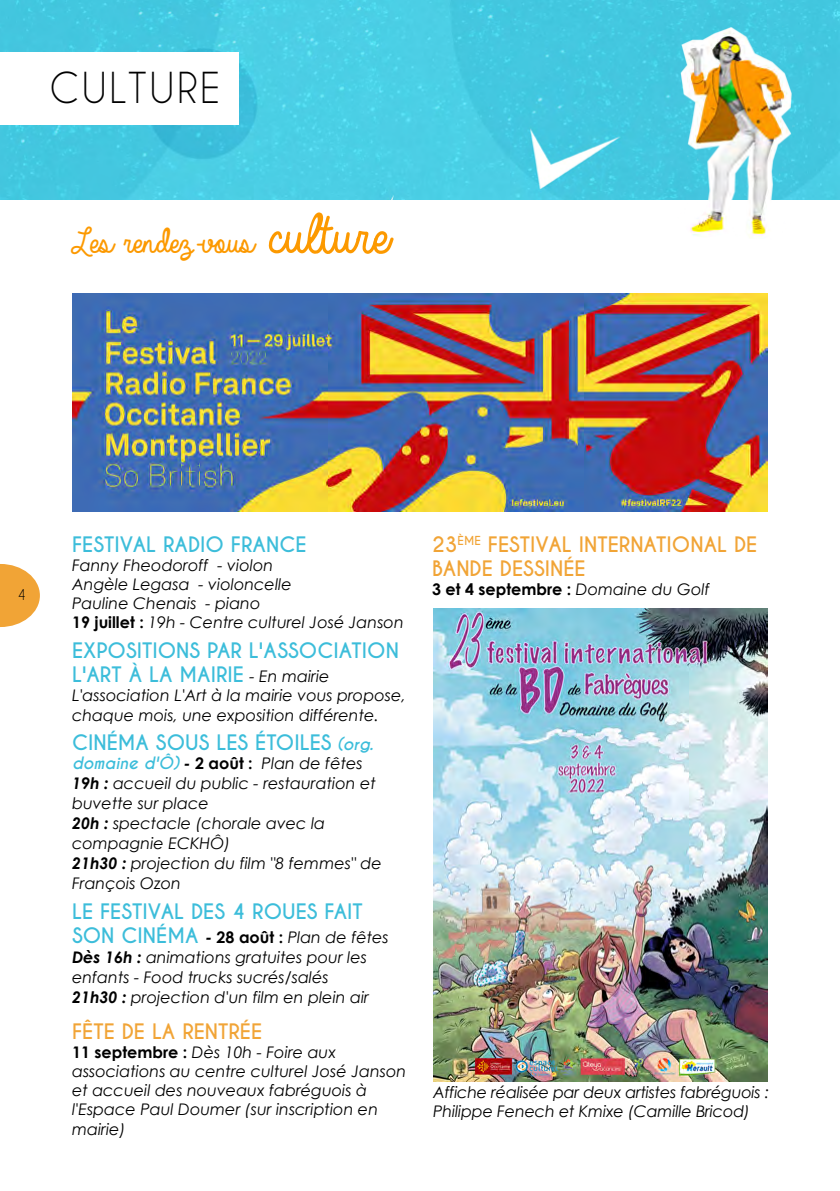
<style>
.page{position:relative;width:840px;height:1191px;background:#fff}
.page>*{position:absolute;margin:0;border:0;box-sizing:border-box;transform-origin:0 0}
.t1{font:40px "Caviar Dreams";letter-spacing:.07em;color:#000;scale:.95 1}
.t2{font:36px "Always In My Heart";color:#fc9900}
.t3{font:700 20px/24px "Caviar Dreams";color:#3cbdda}
.t4{font:700 20px "Caviar Dreams";color:#f1a436}
.t5{font:italic 16px/19.2px "Century Gothic";color:#000}
.t6{font:italic 700 16px "Caviar Dreams";color:#3cbdda}
.t7{font:700 16px "Century Gothic";color:#000}
.t8{font:14px "Caviar Dreams";color:#000}
.s1{font-size:60px}
.s2{font-weight:700;font-style:normal}
.s3{font-family:"Century Gothic";font-weight:400;font-style:italic;font-size:16px;color:#000}
.s4{font-style:italic;font-size:16px}
.s5{font-family:"Century Gothic";color:#000}
.s6{font-family:"Century Gothic";font-style:normal;color:#000}
.s7{font-family:"Century Gothic";font-weight:400;color:#000}
.s8{font-weight:700}
.s9{font-family:"Caviar Dreams";font-weight:700;font-style:normal;font-size:20px;color:#3cbdda}
.s10{font-weight:400;font-style:italic}
</style>
<div class="page">
<svg style="left:0;top:564px;width:40px;height:63px"></svg>
<img style="left:0;top:0;width:839px;height:199px">
<img style="left:72px;top:293px;width:695px;height:218px">
<div style="left:0;top:52px;width:239px;height:73px;background:#fff"></div>
<img style="left:677px;top:22px;width:116px;height:216px">
<img style="left:433px;top:608px;width:334px;height:473px">
<h1 class="t1" style="left:50px;top:64px;width:175px">CULTURE</h1>
<h2 class="t2" style="left:66px;top:222px;width:313px">Les rendez-vous <span class="s1">culture</span></h2>
<p class="t8" style="left:17px;top:586px;width:10px">4</p>
<p class="t3" style="left:72px;top:532px;width:61px">FESTIVAL</p>
<p class="t3" style="left:163px;top:532px;width:105px">RADIO FRANC</p>
<p class="t3" style="left:295px;top:532px;width:13px">E</p>
<p class="t5" style="left:72px;top:555px;width:333px">Fanny Fheodoroff - violon<br>Angèle Legasa - violoncelle<br>Pauline Chenais - piano<br><span class="s2">19 juillet :</span> 19h - Centre culturel José Janson</p>
<p class="t3" style="left:72px;top:639px;width:325px">EXPOSITIONS PAR L'ASSOCIATION<br>L'ART À LA MAIRIE <span class="s3">- En mairie</span></p>
<p class="t5" style="left:72px;top:685px;width:335px">L'association L'Art à la mairie vous propose, chaque mois, une exposition différente.</p>
<p class="t3" style="left:72px;top:731px;width:302px">CINÉMA SOUS LES ÉTOILES <span class="s4">(org.</span></p>
<p class="t6" style="left:72px;top:753px;width:292px">domaine d'Ô) <span class="s5">-</span> <span class="s6">2 août :</span> <span class="s7">Plan de fêtes</span></p>
<p class="t5" style="left:72px;top:773px;width:311px;line-height:20px"><span class="s8">19h :</span> accueil du public - restauration et buvette sur place<br><span class="s8">20h :</span> spectacle (chorale avec la compagnie ECKHÔ)<br><span class="s8">21h30 :</span> projection du film "8 femmes" de<br>François Ozon</p>
<p class="t3" style="left:72px;top:900px;width:89px">LE FESTIVAL</p>
<p class="t3" style="left:191px;top:900px;width:173px">DES 4 ROUES FAIT</p>
<p class="t5" style="left:72px;top:927px;width:318px;line-height:20px"><span class="s9">SON CINÉMA</span> <span class="s8">-</span> <span class="s2">28 août :</span> Plan de fêtes <span class="s8">Dès 16h :</span> animations gratuites pour les enfants - Food trucks sucrés/salés<br><span class="s8">21h30 :</span> projection d'un film en plein air</p>
<p class="t4" style="left:72px;top:1019px;width:191px">FÊTE DE LA RENTRÉE</p>
<p class="t5" style="left:72px;top:1042px;width:335px"><span class="s2">11 septembre :</span> Dès 10h - Foire aux associations au centre culturel José Janson et accueil des nouveaux fabréguois à l'Espace Paul Doumer (sur inscription en mairie)</p>
<p class="t4" style="left:432px;top:532px;width:117px">23<sup>ÈME</sup> FESTIVAL</p>
<p class="t4" style="left:578px;top:532px;width:124px">INTERNATIONAL</p>
<p class="t4" style="left:733px;top:532px;width:25px">DE</p>
<p class="t4" style="left:432px;top:556px;width:13px">BAND</p>
<p class="t4" style="left:481px;top:556px;width:105px">E DESSINÉE</p>
<p class="t7" style="left:432px;top:577px;width:279px">3 et 4 septembre : <span class="s10">Domaine du Golf</span></p>
<p class="t5" style="left:433px;top:1082px;width:337px">Affiche réalisée par deux artistes fabréguois :<br>Philippe Fenech et Kmixe (Camille Bricod)</p>
</div>
